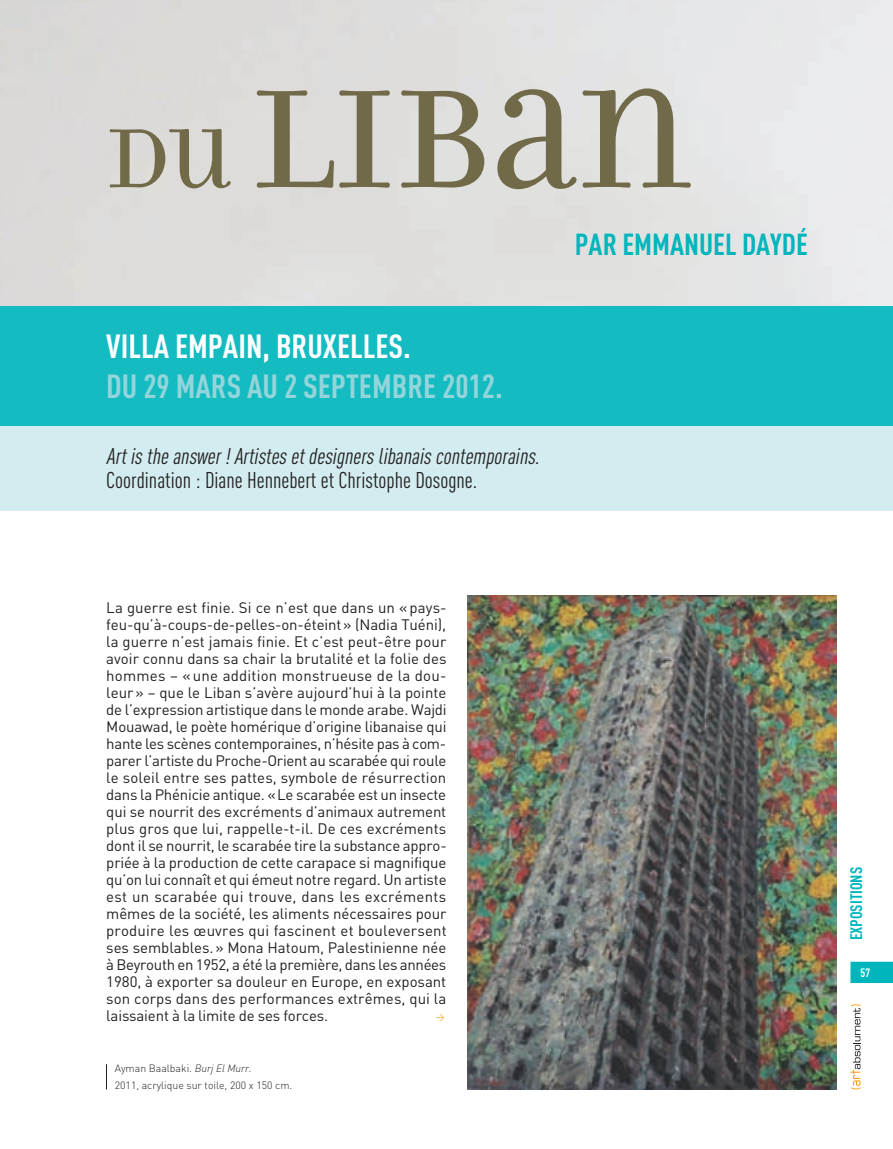
<style>
.page{position:relative;width:893px;height:1149px;background:#fff}
.page>*{position:absolute;margin:0;border:0;box-sizing:border-box;transform-origin:0 0}
.t1{font:150px "Filosofia Unicase";color:#716a49}
.t2{font:700 33px "DIN Cond";color:#93d5da}
.t3{font:700 33px "DIN Cond";color:#fff}
.t4{font:700 30px "DIN Cond";color:#00b6bc}
.t5{font:italic 22.5px "DIN Cond";color:#231f20}
.t6{font:22.5px "DIN Cond";color:#231f20}
.t7{font:700 16.5px "DIN Cond";color:#00b6bc}
.t8{font:15px/17px "DIN";letter-spacing:-.01em;color:#231f20;text-align:justify}
.t9{font:700 12px "DIN Cond";color:#fff}
.t10{font:300 10.5px/17px "DIN";color:#231f20}
.t11{font:9px "DIN";color:#f9a51b}
.s1{font-size:90px}
.s2{font-style:italic}
</style>
<div class="page">
<div style="left:850px;top:961px;width:43px;height:21px;background:#00b6bc"></div>
<svg style="left:850px;top:1004px;width:11px;height:85px"></svg>
<img style="left:468px;top:595px;width:368px;height:494px">
<div style="left:0;top:425px;width:893px;height:85px;background:#d2ecef"></div>
<div style="left:0;top:306px;width:893px;height:119px;background:#14bcc2"></div>
<svg style="left:106px;top:1064px;width:1px;height:25px"></svg>
<h1 class="t1" style="left:106px;top:50px;width:586px"><span class="s1">DU</span> LIBAN</h1>
<h3 class="t4" style="left:575px;top:226px;width:235px">PAR EMMANUEL DAYDÉ</h3>
<h2 class="t3" style="left:106px;top:326px;width:306px">VILLA EMPAIN, BRUXELLES.</h2>
<h2 class="t2" style="left:106px;top:365px;width:398px">DU 29 MARS AU 2 SEPTEMBRE 2012.</h2>
<h3 class="t5" style="left:106px;top:443px;width:439px">Artistheanswer!Artistesetdesignerslibanaiscontemporains.</h3>
<h3 class="t6" style="left:106px;top:467px;width:372px">Coordination : Diane Hennebert et Christophe Dosogne.</h3>
<p class="t8" style="left:106px;top:598px;width:342px">La guerre est finie. Si ce n’est que dans un « pays&shy;feu-qu’à-coups-de-pelles-on-éteint » (Nadia Tuéni), la guerre n’est jamais finie. Et c’est peut-être pour avoir connu dans sa chair la brutalité et la folie des hommes – « une addition monstrueuse de la dou&shy;leur » – que le Liban s’avère aujourd’hui à la pointe de l’expression artistique dans le monde arabe. Wajdi Mouawad, le poète homérique d’origine libanaise qui hante les scènes contemporaines, n’hésite pas à com&shy;parer l’artiste du Proche-Orient au scarabée qui roule le soleil entre ses pattes, symbole de résurrection dans la Phénicie antique. « Le scarabée est un insecte qui se nourrit des excréments d’animaux autrement plus gros que lui, rappelle-t-il. De ces excréments dont il se nourrit, le scarabée tire la substance appro&shy;priée à la production de cette carapace si magnifique qu’on lui connaît et qui émeut notre regard. Un artiste est un scarabée qui trouve, dans les excréments mêmes de la société, les aliments nécessaires pour produire les œuvres qui fascinent et bouleversent ses semblables. » Mona Hatoum, Palestinienne née à Beyrouth en 1952, a été la première, dans les années 1980, à exporter sa douleur en Europe, en exposant son corps dans des performances extrêmes, qui la laissaient à la limite de ses forces.</p>
<p class="t11" style="left:435px;top:1010px;width:11px">&gt;</p>
<p class="t10" style="left:115px;top:1059px;width:179px">Ayman Baalbaki. <span class="s2">Burj El Murr.<br></span>2011, acrylique sur toile, 200 x 150 cm.</p>
<p class="t7" style="left:846px;top:940px;width:75px;rotate:-90deg">EXPOSITIONS</p>
<p class="t9" style="left:860px;top:964px;width:11px">57</p>
</div>
